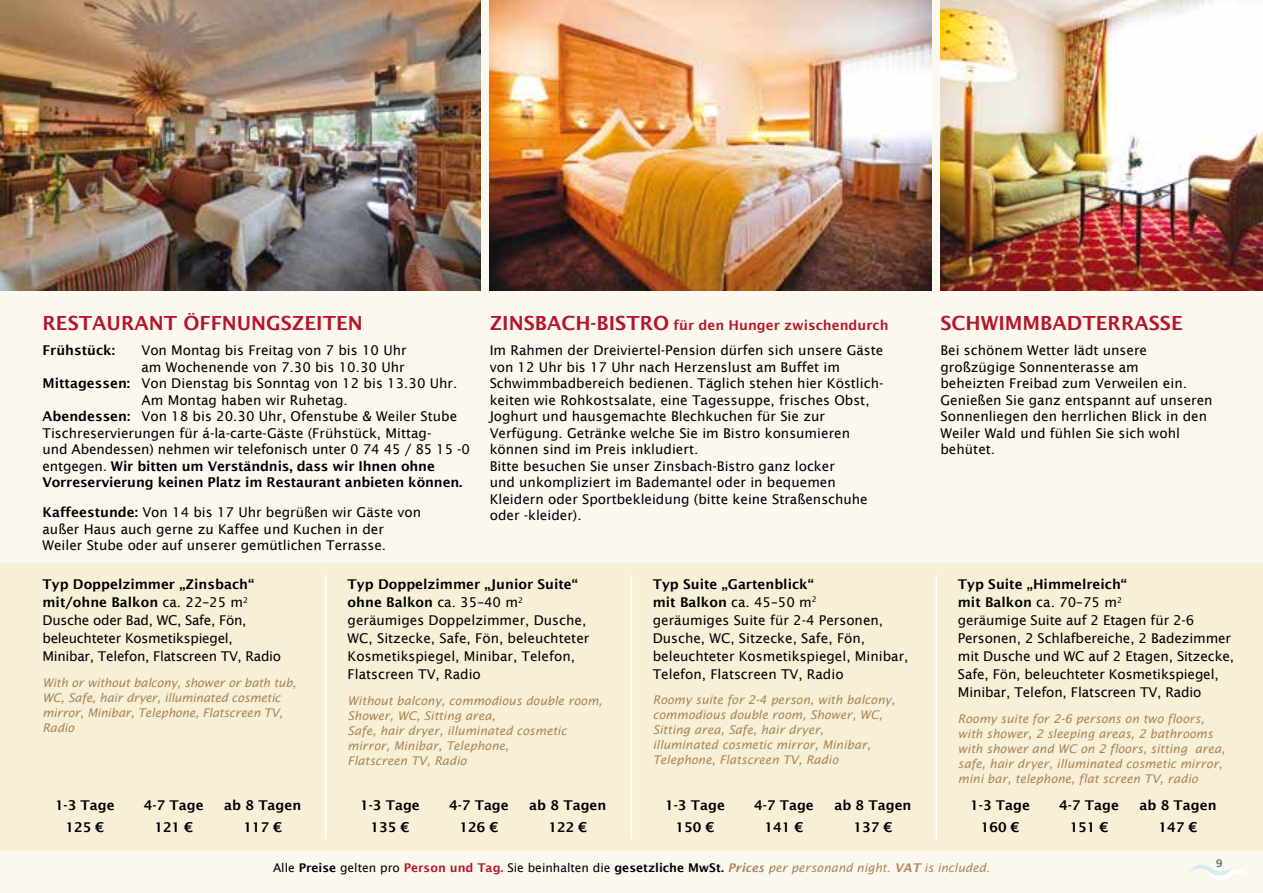
<style>
.page{position:relative;width:1263px;height:893px;background:#fcf8ef}
.page>*{position:absolute;margin:0;border:0;box-sizing:border-box;transform-origin:0 0}
.t1{font:600 19.5px "Lucida Sans";color:#b5152b}
.t2{font:13.5px/16.5px "Lucida Sans";color:#000}
.t3{font:600 13.5px/22.5px "Lucida Sans";color:#000;text-align:center}
.t4{font:13.5px/18px "Lucida Sans";letter-spacing:-.02em;color:#000}
.t5{font:italic 12px/15px "Lucida Sans";color:#ab8756}
.t6{font:12px "Lucida Sans";color:#000}
.t7{font:600 10.5px "Lucida Sans";color:#676d71}
.s1{font-weight:600}
.s2{font-weight:400}
.s3{font-weight:600;font-size:19.5px;color:#b5152b}
.s4{font-weight:600;color:#b5152b}
.s5{font-weight:600;font-style:italic;color:#ab8756}
.s6{font-style:italic;color:#ab8756}
</style>
<div class="page">
<svg style="left:1189px;top:864px;width:59px;height:16px"></svg>
<div style="left:0;top:563px;width:1263px;height:287px;background:#f8efd7"></div>
<hr style="left:325px;top:575px;width:1px;height:264px;background:#fff">
<hr style="left:631px;top:575px;width:1px;height:264px;background:#fff">
<hr style="left:935px;top:575px;width:2px;height:264px;background:#fff">
<img style="left:0;top:0;width:480px;height:290px">
<img style="left:490px;top:0;width:442px;height:290px">
<img style="left:940px;top:0;width:323px;height:290px">
<h1 class="t1" style="left:43px;top:312px;width:13px">REST</h1>
<h1 class="t1" style="left:92px;top:312px;width:122px">AURANT ÖFFNUNGS</h1>
<h1 class="t1" style="left:292px;top:312px;width:25px">ZEITEN</h1>
<p class="t3" style="left:43px;top:339px;width:74px">Frühstück:</p>
<p class="t2" style="left:142px;top:342px;width:267px">Von Montag bis Freitag von 7 bis 10 Uhr</p>
<p class="t2" style="left:142px;top:359px;width:265px">am Wochenende von 7.30 bis 10.30 Uhr</p>
<p class="t2" style="left:43px;top:375px;width:416px"><span class="s1">M ittagessen:</span> Von Dienstag bis Sonntag von 12 bis 13.30 Uhr.</p>
<p class="t2" style="left:142px;top:392px;width:208px">Am Montag haben wir Ruhetag.</p>
<p class="t2" style="left:43px;top:408px;width:416px"><span class="s1">Abendessen:</span> Von 18 bis 20.30 Uhr, Ofenstube &amp; Weiler Stube</p>
<p class="t2" style="left:43px;top:425px;width:390px">Tischreservierungen für á-la-carte-Gäste (Frühstück, Mittag-</p>
<p class="t2" style="left:43px;top:441px;width:429px">und Abendessen) nehmen wir telefonisch unter 0 74 45 / 85 15 -0</p>
<p class="t3" style="left:43px;top:455px;width:394px"><span class="s2">entgegen.</span> Wir bitten um Verständnis, dass wir I hnen ohne</p>
<p class="t3" style="left:43px;top:471px;width:421px">Vorreservierung keinen Platz im Restaurant anbieten können.</p>
<p class="t2" style="left:43px;top:504px;width:380px"><span class="s1">Kaffeestunde:</span> Von 14 bis 17 Uhr begrüßen wir Gäste von außer Haus auch gerne zu Kaffee und Kuchen in der<br>Weiler Stube oder auf unserer gemütlichen Terrasse.</p>
<p class="t2" style="left:490px;top:312px;width:400px;line-height:25.5px"><span class="s3">Zinsbach-Bistro</span> <span class="s4">für den Hunger zwischendurch<br></span>Im Rahmen der Dreiviertel-Pension dürfen sich unsere Gäste</p>
<p class="t2" style="left:490px;top:359px;width:395px">von 12 Uhr bis 17 Uhr nach Herzenslust am Buffet im Schwimmbadbereich bedienen. Täglich stehen hier Köstlich&shy;keiten wie Rohkostsalate, eine Tagessuppe, frisches Obst, Joghurt und hausgemachte Blechkuchen für Sie zur Verfügung. Getränke welche Sie im Bistro konsumieren können sind im Preis inkludiert.<br>Bitte besuchen Sie unser Zinsbach-Bistro ganz locker<br>und unkompliziert im Bademantel oder in bequemen Kleidern oder Sportbekleidung (bitte keine Straßenschuhe oder -kleider).</p>
<p class="t4" style="left:43px;top:575px;width:240px"><span class="s1">Typ Doppelzimmer „Zinsbach“ mit/ohne Balkon</span> ca. 22–25 m<sup>2<br></sup>Dusche oder Bad, WC, Safe, Fön, beleuchteter Kosmetikspiegel,<br>Minibar, Telefon, Flatscreen TV, Radio</p>
<p class="t5" style="left:43px;top:675px;width:255px">With or without balcony, shower or bath tub, WC, Safe, hair dryer, illuminated cosmetic mirror, Minibar, Telephone, Flatscreen TV, Radio</p>
<p class="t2" style="left:348px;top:575px;width:243px;line-height:18px"><span class="s1">Typ Doppelzimmer „Junior Suite“ ohne Balkon</span> ca. 35–40 m<sup>2 </sup>geräumiges Doppelzimmer, Dusche,<br>WC, Sitzecke, Safe, Fön, beleuchteter<br>Kosmetikspiegel, Minibar, Telefon,<br>Flatscreen TV, Radio</p>
<p class="t5" style="left:348px;top:693px;width:256px">Without balcony, commodious double room,<br>Shower, WC, Sitting area,<br>Safe, hair dryer, illuminated cosmetic mirror, Minibar, Telephone,<br>Flatscreen TV, Radio</p>
<p class="t2" style="left:653px;top:575px;width:257px;line-height:18px"><span class="s1">Typ Suite „Gartenblick“<br>mit Balkon</span> ca. 45–50 m<sup>2<br></sup>geräumiges Suite für 2-4 Personen,<br>Dusche, WC, Sitzecke, Safe, Fön, beleuchteter Kosmetikspiegel, Minibar,<br>Telefon, Flatscreen TV, Radio</p>
<p class="t5" style="left:653px;top:692px;width:244px">Roomy suite for 2-4 person, with balcony, commodious double room, Shower, WC, Sitting area, Safe, hair dryer,<br>illuminated cosmetic mirror, Minibar, Telephone, Flatscreen TV, Radio</p>
<h1 class="t1" style="left:940px;top:312px;width:244px">Schwimmbadterrasse</h1>
<p class="t2" style="left:940px;top:342px;width:274px">Bei schönem Wetter lädt unsere großzügige Sonnenterasse am<br>beheizten Freibad zum Verweilen ein.<br>Genießen Sie ganz entspannt auf unseren<br>Sonnenliegen den herrlichen Blick in den<br>Weiler Wald und fühlen Sie sich wohl behütet.</p>
<p class="t2" style="left:958px;top:575px;width:278px;line-height:18px"><span class="s1">Typ Suite „Himmelreich“<br>mit Balkon</span> ca. 70–75 m<sup>2<br></sup>geräumige Suite auf 2 Etagen für 2-6<br>Personen, 2 Schlafbereiche, 2 Badezimmer mit Dusche und WC auf 2 Etagen, Sitzecke, Safe, Fön, beleuchteter Kosmetikspiegel, Minibar, Telefon, Flatscreen TV, Radio</p>
<p class="t5" style="left:958px;top:711px;width:269px">Roomy suite for 2-6 persons on two floors, with shower, 2 sleeping areas, 2 bathrooms with shower and WC on 2 floors, sitting area, safe, hair dryer, illuminated cosmetic mirror, mini bar, telephone, flat screen TV, radio</p>
<p class="t3" style="left:55px;top:794px;width:61px">1-3 Tage<br>125 €</p>
<p class="t3" style="left:144px;top:794px;width:61px">4-7 Tage<br>121 €</p>
<p class="t3" style="left:224px;top:794px;width:79px">ab 8 Tagen<br>117 €</p>
<p class="t3" style="left:360px;top:794px;width:61px">1-3 Tage<br>135 €</p>
<p class="t3" style="left:449px;top:794px;width:61px">4-7 Tage<br>126 €</p>
<p class="t3" style="left:529px;top:794px;width:79px">ab 8 Tagen<br>122 €</p>
<p class="t3" style="left:665px;top:794px;width:61px">1-3 Tage<br>150 €</p>
<p class="t3" style="left:754px;top:794px;width:61px">4-7 Tage<br>141 €</p>
<p class="t3" style="left:834px;top:794px;width:79px">ab 8 Tagen<br>137 €</p>
<p class="t3" style="left:970px;top:794px;width:61px">1-3 Tage<br>160 €</p>
<p class="t3" style="left:1059px;top:794px;width:61px">4-7 Tage<br>151 €</p>
<p class="t3" style="left:1139px;top:794px;width:79px">ab 8 Tagen<br>147 €</p>
<p class="t6" style="left:273px;top:861px;width:718px">Alle <span class="s1">Preise</span> gelten pro <span class="s4">Person und Tag.</span> Sie beinhalten die <span class="s1">gesetzliche MwSt.</span> <span class="s5">Prices</span> <span class="s6">per personand night.</span> <span class="s5">VAT</span> <span class="s6">is included.</span></p>
<p class="t7" style="left:1216px;top:857px;width:8px">9</p>
</div>
